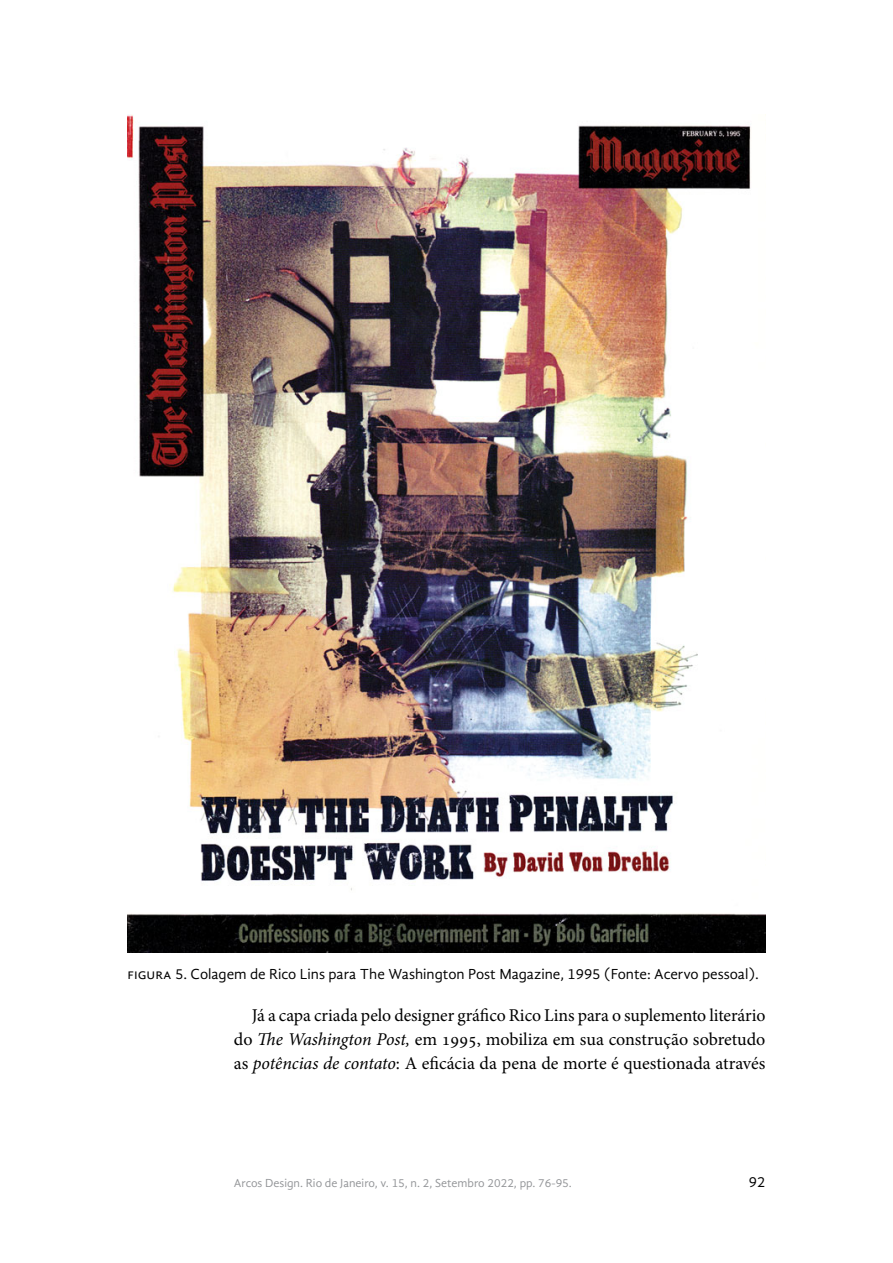
<style>
.page{position:relative;width:893px;height:1263px;background:#fff}
.page>*{position:absolute;margin:0;border:0;box-sizing:border-box;transform-origin:0 0}
.t1{font:18px/23.9px "Minion Pro";color:#000;text-align:justify}
.t2{font:15px "Gandhi Sans";color:#000}
.t3{font:12px "Gandhi Sans";color:#939598}
.s1{font-style:italic}
</style>
<div class="page">
<img style="left:128px;top:115px;width:637px;height:838px">
<p class="t2" style="left:128px;top:966px;width:633px">Figura 5. Colagem de Rico Lins para The Washington Post Magazine, 1995 (Fonte: Acervo pessoal).</p>
<p class="t1" style="left:234px;top:1004px;width:533px;text-indent:18px">Já a capa criada pelo designer gráfico Rico Lins para o suplemento literário do <span class="s1">The Washington Post,</span> em 1995, mobiliza em sua construção sobretudo as <span class="s1">potências de contato</span>: A eficácia da pena de morte é questionada através</p>
<p class="t3" style="left:234px;top:1176px;width:339px">Arcos Design. Rio de Janeiro, v. 15, n. 2, Setembro 2022, pp. 76-95.</p>
<p class="t2" style="left:749px;top:1173px;width:18px">92</p>
</div>
